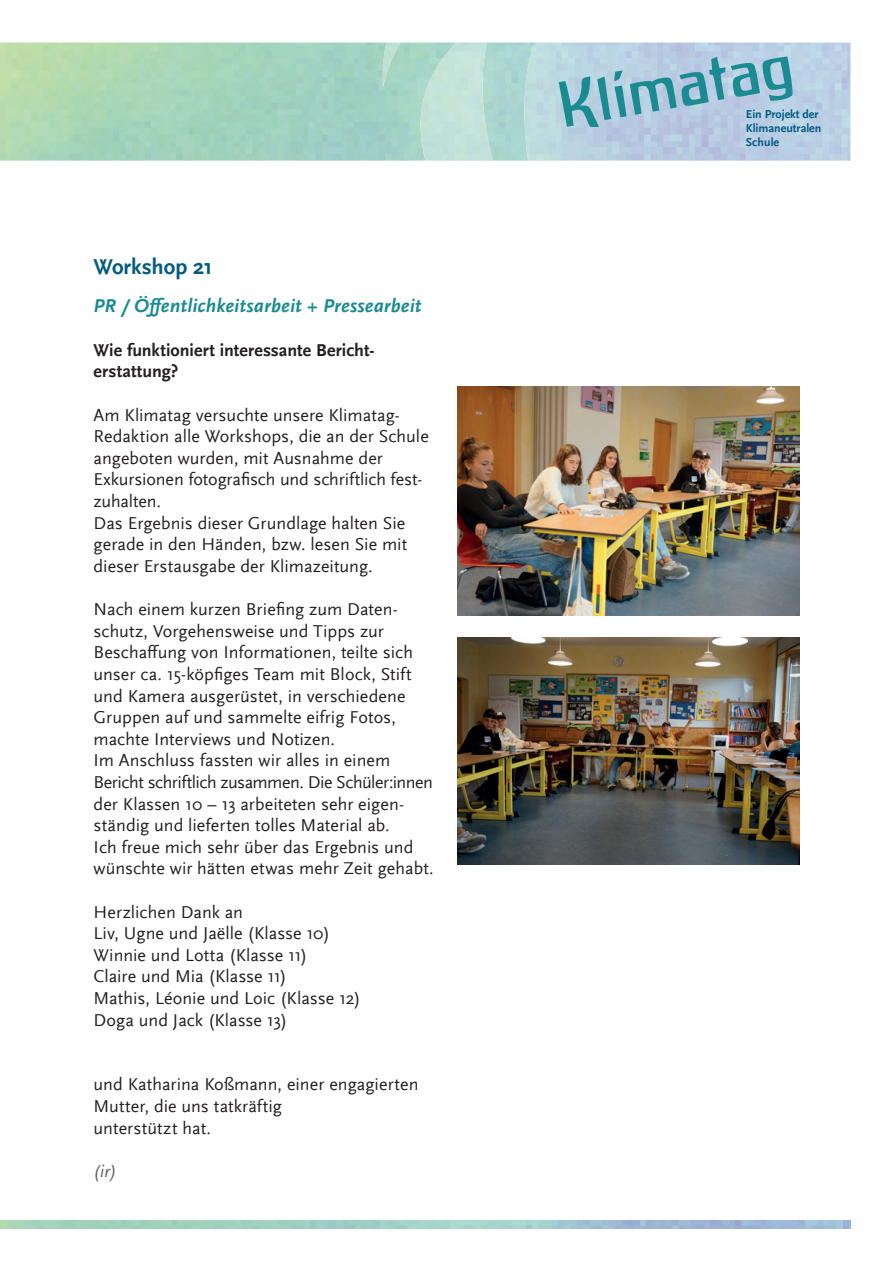
<style>
.page{position:relative;width:893px;height:1263px;background:#fff}
.page>*{position:absolute;margin:0;border:0;box-sizing:border-box;transform-origin:0 0}
.t1{font:700 22.5px "Scala Sans OT";letter-spacing:-.005em;color:#015c81}
.t2{font:italic 700 19.5px "Scala Sans OT";letter-spacing:.01em;color:#1a8c91}
.t3{font:18px/21.6px "Scala Sans OT";color:#231f20}
.t4{font:700 18px/21.6px "Scala Sans OT";letter-spacing:.005em;color:#231f20}
.t5{font:italic 18px "Scala Sans Pro";color:#636366}
.t6{font:700 12px/14.4px "Scala Sans OT";color:#015c81}
</style>
<div class="page">
<svg style="left:386px;top:42px;width:40px;height:1px"></svg>
<img style="left:382px;top:43px;width:18px;height:44px">
<svg style="left:426px;top:42px;width:102px;height:119px;background:#acd6d2"></svg>
<img style="left:418px;top:43px;width:75px;height:118px">
<svg style="left:559px;top:56px;width:234px;height:71px;background:#91bdcd"></svg>
<img style="left:457px;top:387px;width:342px;height:228px">
<img style="left:458px;top:637px;width:341px;height:227px">
<p class="t1" style="left:94px;top:254px;width:121px">Workshop 21</p>
<p class="t2" style="left:94px;top:295px;width:330px">PR / Öffentlichkeitsarbeit + Pressearbeit</p>
<p class="t4" style="left:94px;top:339px;width:282px">Wie funktioniert interessante Bericht&shy;erstattung?</p>
<p class="t3" style="left:94px;top:404px;width:337px">Am Klimatag versuchte unsere Klimatag-Redaktion alle Workshops, die an der Schule angeboten wurden, mit Ausnahme der Exkursionen fotografisch und schriftlich fest&shy;zuhalten.<br>Das Ergebnis dieser Grundlage halten Sie gerade in den Händen, bzw. lesen Sie mit dieser Erstausgabe der Klimazeitung.</p>
<p class="t3" style="left:94px;top:599px;width:342px">Nach einem kurzen Briefing zum Daten&shy;schutz, Vorgehensweise und Tipps zur Beschaffung von Informationen, teilte sich unser ca. 15-köpfiges Team mit Block, Stift und Kamera ausgerüstet, in verschiedene Gruppen auf und sammelte eifrig Fotos, machte Interviews und Notizen.<br>Im Anschluss fassten wir alles in einem Bericht schriftlich zusammen. Die Schüler:innen der Klassen 10 – 13 arbeiteten sehr eigen&shy;ständig und lieferten tolles Material ab.<br>Ich freue mich sehr über das Ergebnis und wünschte wir hätten etwas mehr Zeit gehabt.</p>
<p class="t3" style="left:94px;top:901px;width:269px">Herzlichen Dank an<br>Liv, Ugne und Jaëlle (Klasse 10)<br>Winnie und Lotta (Klasse 11)<br>Claire und Mia (Klasse 11)<br>Mathis, Léonie und Loic (Klasse 12)<br>Doga und Jack (Klasse 13)</p>
<p class="t3" style="left:94px;top:1074px;width:327px">und Katharina Koßmann, einer engagierten<br>Mutter, die uns tatkräftig<br>unterstützt hat.</p>
<p class="t5" style="left:94px;top:1160px;width:25px">(ir)</p>
<p class="t6" style="left:746px;top:107px;width:77px">Ein Projekt der<br>Klimaneutralen<br>Schule</p>
</div>
